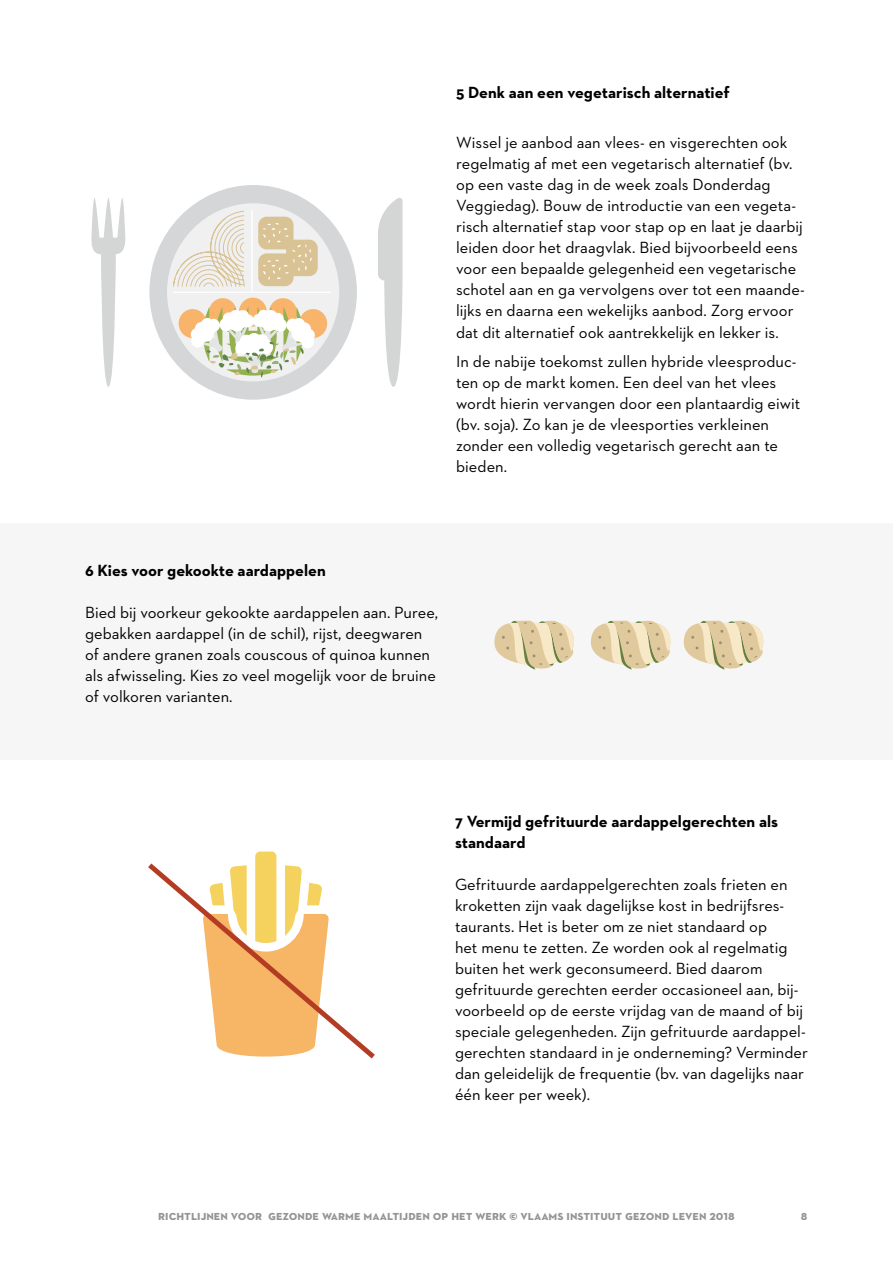
<style>
.page{position:relative;width:893px;height:1263px;background:#fff}
.page>*{position:absolute;margin:0;border:0;box-sizing:border-box;transform-origin:0 0}
.t1{font:16.5px/21px "Neutraface 2 Text";color:#000}
.t2{font:700 16.5px/21px "Neutraface 2 Text";color:#000}
.t3{font:700 13.5px "Neutraface 2 Text";color:#959494}
</style>
<div class="page">
<div style="left:0;top:523px;width:893px;height:236px;background:#f6f6f6"></div>
<svg style="left:494px;top:620px;width:80px;height:50px"></svg>
<svg style="left:684px;top:620px;width:79px;height:50px"></svg>
<svg style="left:591px;top:620px;width:79px;height:50px"></svg>
<svg style="left:378px;top:198px;width:25px;height:189px"></svg>
<svg style="left:91px;top:198px;width:34px;height:189px"></svg>
<svg style="left:149px;top:185px;width:208px;height:215px"></svg>
<svg style="left:255px;top:851px;width:22px;height:7px"></svg>
<svg style="left:148px;top:858px;width:227px;height:201px"></svg>
<p class="t2" style="left:456px;top:82px;width:275px">5 Denk aan een vegetarisch alternatief</p>
<p class="t1" style="left:456px;top:132px;width:350px">Wissel je aanbod aan vlees- en visgerechten ook regelmatig af met een vegetarisch alternatief (bv. op een vaste dag in de week zoals Donderdag Veggiedag). Bouw de introductie van een vegeta&shy;risch alternatief stap voor stap op en laat je daarbij leiden door het draagvlak. Bied bijvoorbeeld eens voor een bepaalde gelegenheid een vegetarische schotel aan en ga vervolgens over tot een maande&shy;lijks en daarna een wekelijks aanbod. Zorg ervoor dat dit alternatief ook aantrekkelijk en lekker is.</p>
<p class="t1" style="left:456px;top:351px;width:346px">In de nabije toekomst zullen hybride vleesproduc&shy;ten op de markt komen. Een deel van het vlees wordt hierin vervangen door een plantaardig eiwit (bv. soja). Zo kan je de vleesporties verkleinen zonder een volledig vegetarisch gerecht aan te bieden.</p>
<p class="t2" style="left:85px;top:560px;width:242px">6 Kies voor gekookte aardappelen</p>
<p class="t1" style="left:85px;top:602px;width:354px">Bied bij voorkeur gekookte aardappelen aan. Puree, gebakken aardappel (in de schil), rijst, deegwaren of andere granen zoals couscous of quinoa kunnen als afwisseling. Kies zo veel mogelijk voor de bruine of volkoren varianten.</p>
<p class="t2" style="left:455px;top:811px;width:325px">7 Vermijd gefrituurde aardappelgerechten als standaard</p>
<p class="t1" style="left:455px;top:874px;width:354px">Gefrituurde aardappelgerechten zoals frieten en kroketten zijn vaak dagelijkse kost in bedrijfsres&shy;taurants. Het is beter om ze niet standaard op<br>het menu te zetten. Ze worden ook al regelmatig buiten het werk geconsumeerd. Bied daarom gefrituurde gerechten eerder occasioneel aan, bij&shy;voorbeeld op de eerste vrijdag van de maand of bij speciale gelegenheden. Zijn gefrituurde aardappel&shy;gerechten standaard in je onderneming? Verminder dan geleidelijk de frequentie (bv. van dagelijks naar één keer per week).</p>
<p class="t3" style="left:158px;top:1207px;width:578px">richtlijnen voor gezonde warme maaltijden op het werk © vlaams instituut gezond leven 2018</p>
<p class="t3" style="left:801px;top:1207px;width:8px">8</p>
</div>
